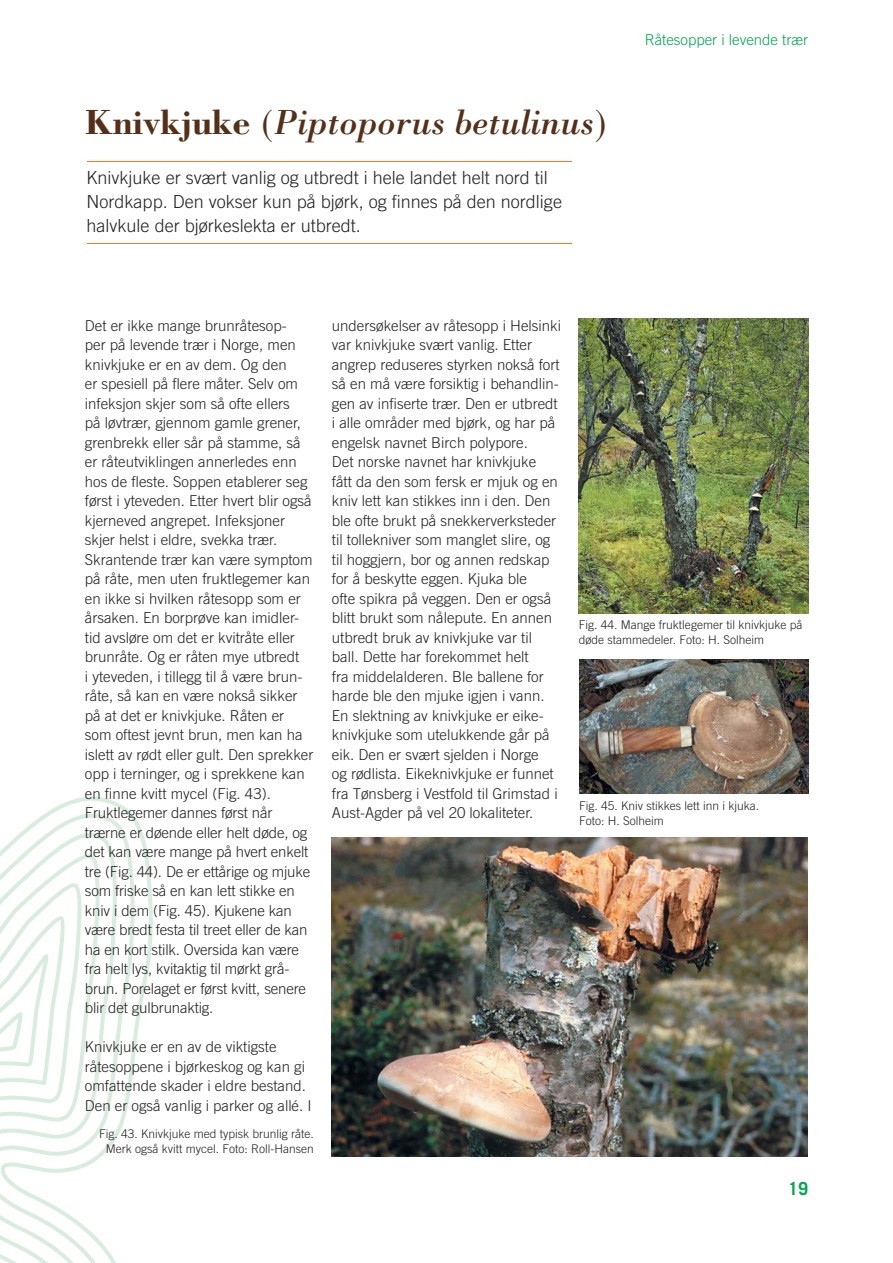
<style>
.page{position:relative;width:893px;height:1263px;background:#fff}
.page>*{position:absolute;margin:0;border:0;box-sizing:border-box;transform-origin:0 0}
.t1{font:italic 36px "Bodoni";color:#543019}
.t2{font:300 18px/24px "Trade Gothic";color:#231f20}
.t3{font:700 18px "Trade Gothic";color:#00a650}
.t4{font:300 15px/19.5px "Trade Gothic";color:#231f20}
.t5{font:300 15px "Trade Gothic";color:#00a650}
.t6{font:300 12px/15px "Trade Gothic";color:#231f20}
.s1{font-weight:700;font-style:normal}
.s2{font-style:normal}
</style>
<div class="page">
<svg style="left:45px;top:797px;width:108px;height:258px"></svg>
<svg style="left:20px;top:814px;width:115px;height:321px"></svg>
<svg style="left:0;top:833px;width:118px;height:430px"></svg>
<svg style="left:0;top:854px;width:100px;height:409px"></svg>
<hr style="left:87px;top:243px;width:484px;height:1px;background:#f47b20">
<hr style="left:87px;top:161px;width:484px;height:1px;background:#f47b20">
<img style="left:331px;top:837px;width:477px;height:320px">
<img style="left:579px;top:660px;width:229px;height:133px">
<img style="left:579px;top:319px;width:229px;height:295px">
<h1 class="t1" style="left:85px;top:110px;width:523px"><span class="s1">Knivkjuke</span> <span class="s2">(</span>Piptoporus betulinus<span class="s2">)</span></h1>
<p class="t2" style="left:87px;top:168px;width:477px">Knivkjuke er svært vanlig og utbredt i hele landet helt nord til<br>Nordkapp. Den vokser kun på bjørk, og finnes på den nordlige halvkule der bjørkeslekta er utbredt.</p>
<p class="t5" style="left:644px;top:34px;width:165px">Råtesopper i levende trær</p>
<p class="t4" style="left:85px;top:317px;width:230px">Det er ikke mange brunråtesop-<br>per på levende trær i Norge, men knivkjuke er en av dem. Og den<br>er spesiell på flere måter. Selv om infeksjon skjer som så ofte ellers<br>på løvtrær, gjennom gamle grener, grenbrekk eller sår på stamme, så er råteutviklingen annerledes enn hos de fleste. Soppen etablerer seg først i yteveden. Etter hvert blir også kjerneved angrepet. Infeksjoner skjer helst i eldre, svekka trær.<br>Skrantende trær kan være symptom på råte, men uten fruktlegemer kan en ikke si hvilken råtesopp som er årsaken. En borprøve kan imidler&shy;tid avsløre om det er kvitråte eller brunråte. Og er råten mye utbredt<br>i yteveden, i tillegg til å være brun&shy;råte, så kan en være nokså sikker på at det er knivkjuke. Råten er som oftest jevnt brun, men kan ha islett av rødt eller gult. Den sprekker opp i terninger, og i sprekkene kan en finne kvitt mycel (Fig. 43).<br>Fruktlegemer dannes først når trærne er døende eller helt døde, og det kan være mange på hvert enkelt tre (Fig. 44). De er ettårige og mjuke som friske så en kan lett stikke en kniv i dem (Fig. 45). Kjukene kan være bredt festa til treet eller de kan ha en kort stilk. Oversida kan være fra helt lys, kvit aktig til mørkt grå&shy;brun. Porelaget er først kvitt, senere blir det gulbrun aktig.</p>
<p class="t4" style="left:85px;top:1039px;width:228px">Knivkjuke er en av de viktigste råtesoppene i bjørkeskog og kan gi omfattende skader i eldre bestand.<br>Den er også vanlig i parker og allé. I</p>
<p class="t6" style="left:99px;top:1127px;width:216px;text-align:center">Fig. 43. Knivkjuke med typisk brunlig råte.<br>Merk også kvitt mycel. Foto: Roll-Hansen</p>
<p class="t4" style="left:332px;top:317px;width:230px">undersøkelser av råtesopp i Helsinki var knivkjuke svært vanlig. Etter angrep reduseres styrken nokså fort så en må være forsiktig i behandlin&shy;gen av infiserte trær. Den er utbredt i alle områder med bjørk, og har på engelsk navnet Birch polypore.<br>Det norske navnet har knivkjuke<br>fått da den som fersk er mjuk og en kniv lett kan stikkes inn i den. Den ble ofte brukt på snekkerverksteder til tollekniver som manglet slire, og til hoggjern, bor og annen redskap for å beskytte eggen. Kjuka ble<br>ofte spikra på veggen. Den er også blitt brukt som nålepute. En annen utbredt bruk av knivkjuke var til ball. Dette har forekommet helt<br>fra middelalderen. Ble ballene for harde ble den mjuke igjen i vann.<br>En slektning av knivkjuke er eike&shy;knivkjuke som utelukkende går på eik. Den er svært sjelden i Norge<br>og rødlista. Eikeknivkjuke er funnet fra Tønsberg i Vestfold til Grimstad i Aust-Agder på vel 20 lokaliteter.</p>
<p class="t6" style="left:579px;top:619px;width:225px">Fig. 44. Mange fruktlegemer til knivkjuke på døde stammedeler. Foto: H. Solheim</p>
<p class="t6" style="left:579px;top:799px;width:182px">Fig. 45. Kniv stikkes lett inn i kjuka.<br>Foto: H. Solheim</p>
<p class="t3" style="left:788px;top:1182px;width:22px">19</p>
</div>
